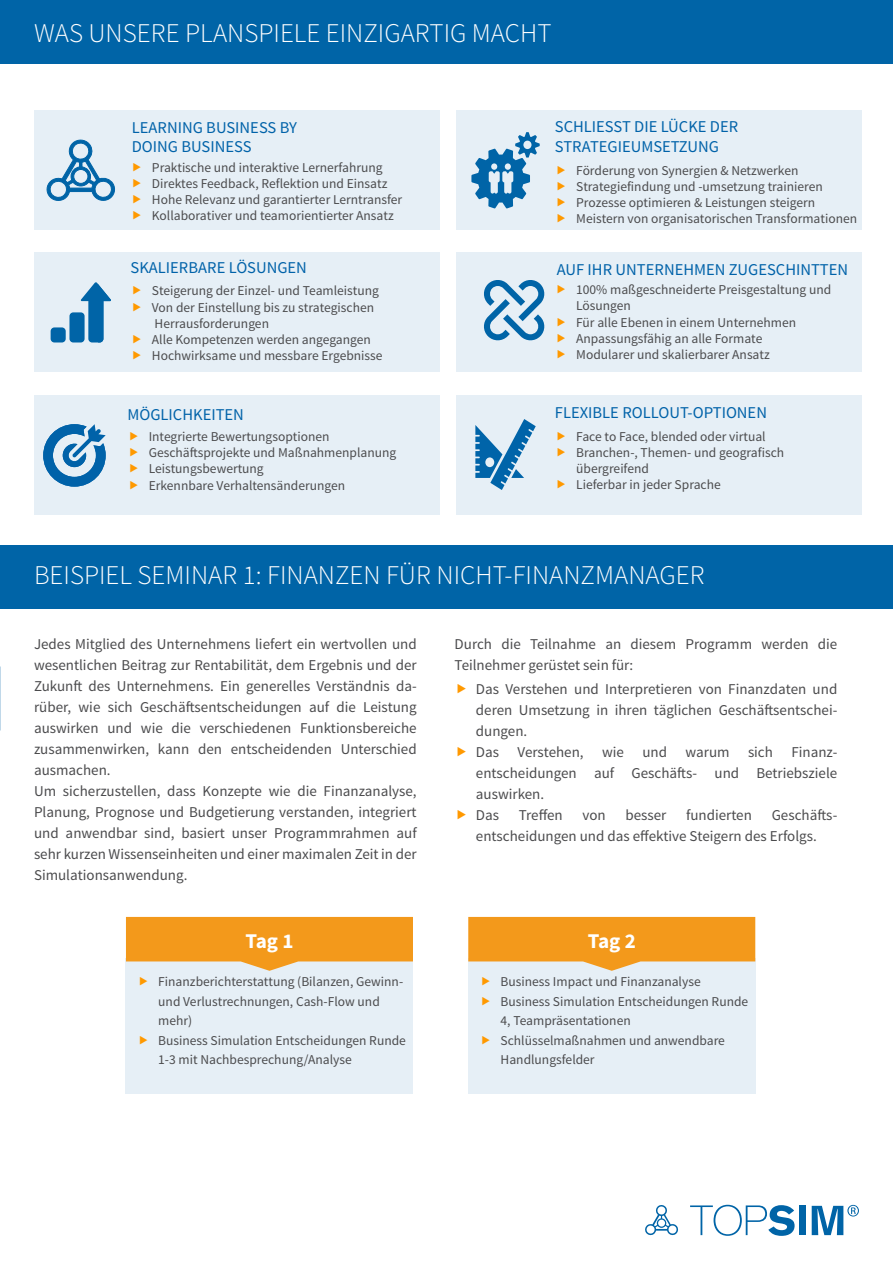
<style>
.page{position:relative;width:893px;height:1263px;background:#fff}
.page>*{position:absolute;margin:0;border:0;box-sizing:border-box;transform-origin:0 0}
.t1{font:300 27px "Source Sans Pro";color:#fff}
.t2{font:700 21px "Source Sans Pro";letter-spacing:-.03em;color:#fff}
.t3{font:16.5px/19.8px "Source Sans Pro";color:#0062a9}
.t4{font:15px/21px "Source Sans Pro";color:#4b4b4d}
.t5{font:13.5px/16.2px "Source Sans Pro";color:#4b4b4d}
</style>
<div class="page">
<div style="left:0;top:0;width:893px;height:64px;background:#0064a7"></div>
<div style="left:34px;top:111px;width:406px;height:119px;background:#e6eff6"></div>
<div style="left:457px;top:111px;width:405px;height:119px;background:#e6eff6"></div>
<svg style="left:46px;top:139px;width:69px;height:62px"></svg>
<svg style="left:471px;top:132px;width:69px;height:76px"></svg>
<div style="left:0;top:545px;width:893px;height:64px;background:#0064a7"></div>
<svg style="left:690px;top:1205px;width:105px;height:31px"></svg>
<div style="left:799px;top:1206px;width:7px;height:29px;background:#0064a7"></div>
<svg style="left:812px;top:1205px;width:47px;height:30px"></svg>
<svg style="left:645px;top:1205px;width:33px;height:31px"></svg>
<div style="left:34px;top:395px;width:406px;height:119px;background:#e6eff6"></div>
<svg style="left:43px;top:424px;width:63px;height:63px"></svg>
<div style="left:457px;top:395px;width:405px;height:119px;background:#e6eff6"></div>
<svg style="left:475px;top:419px;width:61px;height:71px"></svg>
<div style="left:34px;top:253px;width:406px;height:119px;background:#e6eff6"></div>
<svg style="left:51px;top:282px;width:47px;height:60px"></svg>
<svg style="left:98px;top:284px;width:13px;height:58px"></svg>
<div style="left:457px;top:253px;width:405px;height:119px;background:#e6eff6"></div>
<svg style="left:484px;top:280px;width:61px;height:61px"></svg>
<div style="left:126px;top:959px;width:287px;height:135px;background:#e6eff6"></div>
<svg style="left:126px;top:917px;width:287px;height:54px;background:#f0a63d"></svg>
<div style="left:468px;top:959px;width:287px;height:135px;background:#e6eff6"></div>
<svg style="left:468px;top:917px;width:287px;height:54px;background:#f0a63d"></svg>
<h1 class="t1" style="left:34px;top:17px;width:519px">WAS UNSERE PLANSPIELE EINZIGARTIG MACHT</h1>
<p class="t3" style="left:132px;top:117px;width:167px">LEARNING BUSINESS BY<br>DOING BUSINESS</p>
<p class="t5" style="left:152px;top:159px;width:252px">Praktische und interaktive Lernerfahrung Direktes Feedback, Reflektion und Einsatz Hohe Relevanz und garantierter Lerntransfer Kollaborativer und teamorientierter Ansatz</p>
<p class="t3" style="left:555px;top:117px;width:185px">SCHLIESST DIE LÜCKE DER<br>STRATEGIEUMSETZUNG</p>
<p class="t5" style="left:576px;top:162px;width:282px">Förderung von Synergien &amp; Netzwerken Strategiefindung und -umsetzung trainieren Prozesse optimieren &amp; Leistungen steigern Meistern von organisatorischen Transformationen</p>
<p class="t3" style="left:131px;top:258px;width:178px">SKALIERBARE LÖSUNGEN</p>
<p class="t5" style="left:152px;top:283px;width:232px">Steigerung der Einzel- und Teamleistung Von der Einstellung bis zu strategischen Herrausforderungen<br>Alle Kompetenzen werden angegangen Hochwirksame und messbare Ergebnisse</p>
<p class="t5" style="left:576px;top:282px;width:257px">100% maßgeschneiderte Preisgestaltung und<br>Lösungen<br>Für alle Ebenen in einem Unternehmen<br>Anpassungsfähig an alle Formate<br>Modularer und skalierbarer Ansatz</p>
<p class="t3" style="left:557px;top:259px;width:293px">AUF IHR UNTERNEHMEN ZUGESCHINTTEN</p>
<p class="t3" style="left:127px;top:405px;width:118px">MÖGLICHKEITEN</p>
<p class="t5" style="left:149px;top:429px;width:249px">Integrierte Bewertungsoptionen Geschäftsprojekte und Maßnahmenplanung Leistungsbewertung<br>Erkennbare Verhaltensänderungen</p>
<p class="t3" style="left:555px;top:403px;width:214px">FLEXIBLE ROLLOUT-OPTIONEN</p>
<p class="t5" style="left:576px;top:428px;width:209px">Face to Face, blended oder virtual<br>Branchen-, Themen- und geografisch übergreifend<br>Lieferbar in jeder Sprache</p>
<h1 class="t1" style="left:34px;top:559px;width:672px">BEISPIEL SEMINAR 1: FINANZEN FÜR NICHT-FINANZMANAGER</h1>
<p class="t4" style="left:34px;top:633px;width:384px">Jedes Mitglied des Unternehmens liefert ein wertvollen und wesentlichen Beitrag zur Rentabilität, dem Ergebnis und der Zukunft des Unternehmens. Ein generelles Verständnis da&shy;rüber, wie sich Geschäftsentscheidungen auf die Leistung auswirken und wie die verschiedenen Funktionsbereiche zusammenwirken, kann den entscheidenden Unterschied ausmachen.<br>Um sicherzustellen, dass Konzepte wie die Finanzanalyse, Planung, Prognose und Budgetierung verstanden, integriert und anwendbar sind, basiert unser Programmrahmen auf sehr kurzen Wissenseinheiten und einer maximalen Zeit in der Simulationsanwendung.</p>
<h2 class="t2" style="left:245px;top:927px;width:50px">Tag 1</h2>
<p class="t5" style="left:158px;top:972px;width:249px;line-height:19.5px">Finanzberichterstattung (Bilanzen, Gewinn&shy;und Verlustrechnungen, Cash-Flow und mehr)<br>Business Simulation Entscheidungen Runde 1-3 mit Nachbesprechung/Analyse</p>
<p class="t4" style="left:455px;top:633px;width:384px">Durch die Teilnahme an diesem Programm werden die<br>Teilnehmer gerüstet sein für:</p>
<p class="t4" style="left:476px;top:678px;width:363px">Das Verstehen und Interpretieren von Finanzdaten und deren Umsetzung in ihren täglichen Geschäftsentschei&shy;dungen.<br>Das Verstehen, wie und warum sich Finanz&shy;entscheidungen auf Geschäfts- und Betriebsziele auswirken.<br>Das</p>
<p class="t4" style="left:476px;top:804px;width:363px;text-indent:296px">Geschäfts&shy;entscheidungen und das effektive Steigern des Erfolgs.</p>
<p class="t4" style="left:519px;top:804px;width:45px">Treffen</p>
<p class="t4" style="left:582px;top:804px;width:25px">von</p>
<p class="t4" style="left:625px;top:804px;width:42px">besser</p>
<p class="t4" style="left:686px;top:804px;width:67px">fundierten</p>
<h2 class="t2" style="left:588px;top:927px;width:50px">Tag 2</h2>
<p class="t5" style="left:501px;top:972px;width:249px;line-height:19.5px">Business Impact und Finanzanalyse<br>Business Simulation Entscheidungen Runde<br>4, Teampräsentationen<br>Schlüsselmaßnahmen und anwendbare<br>Handlungsfelder</p>
</div>
